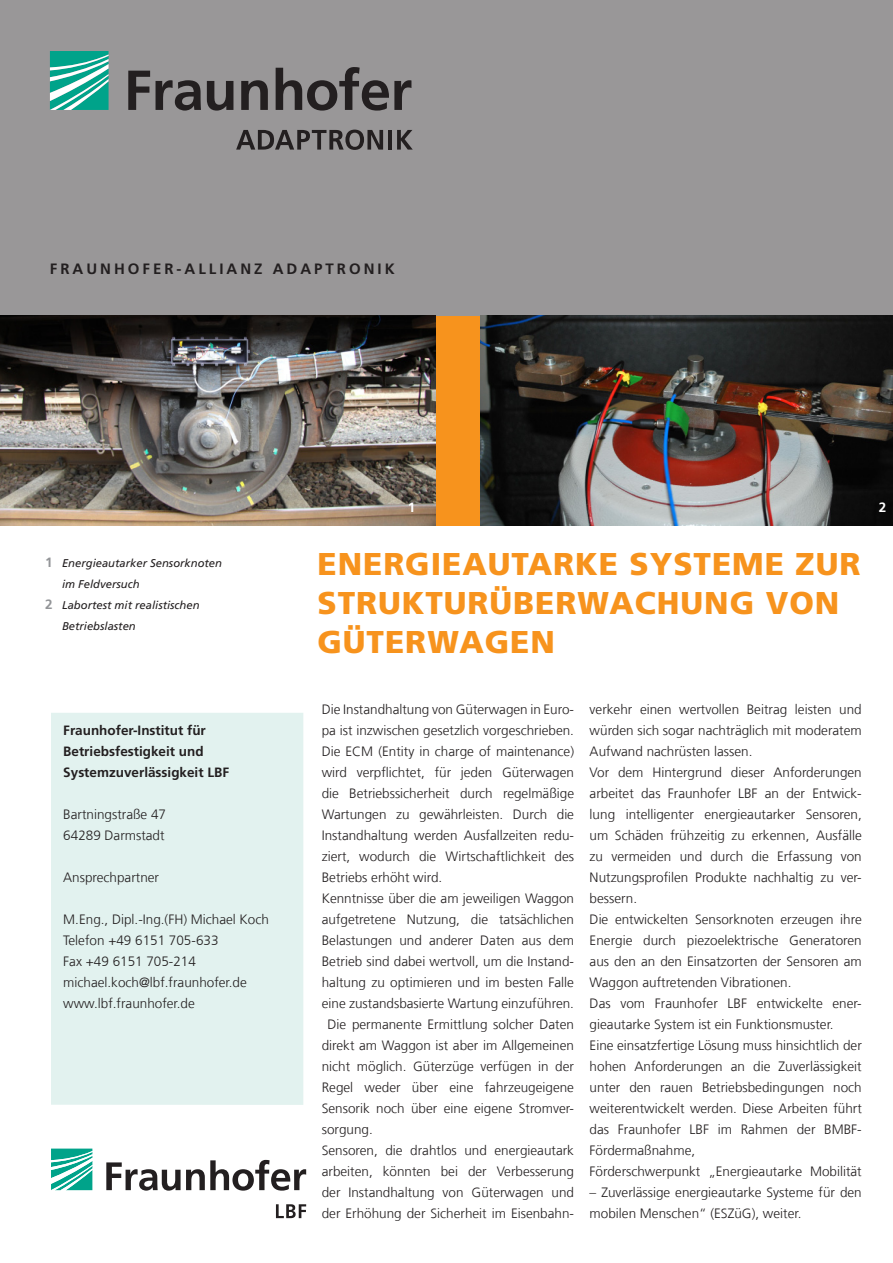
<style>
.page{position:relative;width:893px;height:1263px;background:#fff}
.page>*{position:absolute;margin:0;border:0;box-sizing:border-box;transform-origin:0 0}
._00_Titel{font:900 31.5px/39px "Frutiger LT Com";letter-spacing:.03em;color:#f7931d}
._10_Institutsname{font:700 15px "Frutiger LT Com";letter-spacing:.2em;color:#231f20}
._06_Fließtext{font:300 13.5px/21px "Frutiger LT Com";color:#231f20;text-align:justify}
._07_Zwischenüberschr{font:700 13.5px "Frutiger LT Com";color:#231f20}
.t1{font:700 13.5px "Frutiger LT Com";color:#fff}
._05_Marginalie_Bildu{font:italic 11.25px/21px "Frutiger LT Com";color:#231f20}
.s1{font-weight:700;font-style:normal;font-size:13.5px;color:#939598}
</style>
<div class="page">
<div style="left:0;top:315px;width:893px;height:210px;background:#f7931d"></div>
<div style="left:0;top:0;width:893px;height:315px;background:#999798"></div>
<div style="left:51px;top:713px;width:252px;height:392px;background:#e2f2ef"></div>
<svg style="left:50px;top:51px;width:59px;height:59px;background:#4abba9"></svg>
<svg style="left:128px;top:67px;width:283px;height:44px"></svg>
<svg style="left:236px;top:130px;width:147px;height:20px"></svg>
<hr style="left:388px;top:130px;width:4px;height:20px;background:#231f20">
<svg style="left:397px;top:130px;width:16px;height:20px"></svg>
<svg style="left:51px;top:1148px;width:41px;height:42px"></svg>
<svg style="left:106px;top:1160px;width:200px;height:30px"></svg>
<svg style="left:276px;top:1204px;width:30px;height:14px"></svg>
<img style="left:0;top:315px;width:436px;height:210px">
<img style="left:480px;top:315px;width:413px;height:210px">
<p class="_10_Institutsname" style="left:50px;top:260px;width:346px">FRAUNHOFER-ALLIANZ ADAPTRONIK</p>
<p class="t1" style="left:408px;top:499px;width:9px">1</p>
<p class="t1" style="left:879px;top:499px;width:9px">2</p>
<p class="_05_Marginalie_Bildu" style="left:62px;top:553px;width:162px;text-indent:-17px"><span class="s1">1</span> Energieautarker Sensorknoten im Feldversuch</p>
<p class="_05_Marginalie_Bildu" style="left:45px;top:595px;width:156px"><span class="s1">2</span> Labortest mit realistischen</p>
<p class="_05_Marginalie_Bildu" style="left:62px;top:616px;width:75px">Betriebslasten</p>
<p class="_07_Zwischenüberschr" style="left:63px;top:722px;width:144px">Fraunhofer-Institut für</p>
<p class="_07_Zwischenüberschr" style="left:63px;top:743px;width:142px">Betriebsfestigkeit und</p>
<p class="_07_Zwischenüberschr" style="left:63px;top:764px;width:167px">Systemzuverlässigkeit LBF</p>
<p class="_06_Fließtext" style="left:63px;top:804px;width:104px">Bartningstraße 47</p>
<p class="_06_Fließtext" style="left:63px;top:825px;width:103px">64289 Darmstadt</p>
<p class="_06_Fließtext" style="left:63px;top:867px;width:97px">Ansprechpartner</p>
<p class="_06_Fließtext" style="left:63px;top:909px;width:207px">M.Eng., Dipl.-Ing.(FH) Michael Koch</p>
<p class="_06_Fließtext" style="left:63px;top:930px;width:157px">Telefon +49 6151 705-633</p>
<p class="_06_Fließtext" style="left:63px;top:951px;width:134px">Fax +49 6151 705-214</p>
<p class="_06_Fließtext" style="left:63px;top:972px;width:185px">michael.koch@lbf.fraunhofer.de</p>
<p class="_06_Fließtext" style="left:63px;top:993px;width:133px">www.lbf.fraunhofer.de</p>
<p class="_00_Titel" style="left:317px;top:544px;width:544px">ENERGIEAUTARKE SYSTEME ZUR<br>STRUKTURÜBERWACHUNG VON<br>GÜTERWAGEN</p>
<p class="_06_Fließtext" style="left:322px;top:699px;width:254px">Die Instandhaltung von Güterwagen in Euro&shy;pa ist inzwischen gesetzlich vorgeschrieben.<br>Die ECM (Entity in charge of maintenance) wird verpflichtet, für jeden Güterwagen die Betriebssicherheit durch regelmäßige Wartungen zu gewährleisten. Durch die Instandhaltung werden Ausfallzeiten redu&shy;ziert, wodurch die Wirtschaftlichkeit des Betriebs erhöht wird.</p>
<p class="_06_Fließtext" style="left:322px;top:888px;width:254px">Kenntnisse über die am jeweiligen Waggon aufgetretene Nutzung, die tatsächlichen Belastungen und anderer Daten aus dem Betrieb sind dabei wertvoll, um die Instand&shy;haltung zu optimieren und im besten Falle eine zustandsbasierte Wartung einzuführen.</p>
<p class="_06_Fließtext" style="left:322px;top:1014px;width:254px;text-indent:6px">Die permanente Ermittlung solcher Daten direkt am Waggon ist aber im Allgemeinen nicht möglich. Güterzüge verfügen in der Regel weder über eine fahrzeugeigene Sensorik noch über eine eigene Stromver&shy;sorgung.</p>
<p class="_06_Fließtext" style="left:322px;top:1140px;width:254px">Sensoren, die drahtlos und energieautark arbeiten, könnten bei der Verbesserung der Instandhaltung von Güterwagen und der Erhöhung der Sicherheit im Eisenbahn-</p>
<p class="_06_Fließtext" style="left:590px;top:699px;width:274px">verkehr einen wertvollen Beitrag leisten und würden sich sogar nachträglich mit moderatem Aufwand nachrüsten lassen.</p>
<p class="_06_Fließtext" style="left:590px;top:762px;width:274px">Vor dem Hintergrund dieser Anforderungen arbeitet das Fraunhofer LBF an der Entwick&shy;lung intelligenter energieautarker Sensoren, um Schäden frühzeitig zu erkennen, Ausfälle zu vermeiden und durch die Erfassung von Nutzungsprofilen Produkte nachhaltig zu ver&shy;bessern.</p>
<p class="_06_Fließtext" style="left:590px;top:909px;width:274px">Die entwickelten Sensorknoten erzeugen ihre Energie durch piezoelektrische Generatoren aus den an den Einsatzorten der Sensoren am Waggon auftretenden Vibrationen.</p>
<p class="_06_Fließtext" style="left:590px;top:993px;width:274px">Das vom Fraunhofer LBF entwickelte ener&shy;gieautarke System ist ein Funktionsmuster.</p>
<p class="_06_Fließtext" style="left:590px;top:1035px;width:274px">Eine einsatzfertige Lösung muss hinsichtlich der hohen Anforderungen an die Zuverlässigkeit unter den rauen Betriebsbedingungen noch weiterentwickelt werden. Diese Arbeiten führt das Fraunhofer LBF im Rahmen der BMBF-Fördermaßnahme,</p>
<p class="_06_Fließtext" style="left:590px;top:1161px;width:274px">Förderschwerpunkt „Energieautarke Mobilität</p>
<p class="_06_Fließtext" style="left:590px;top:1182px;width:274px">– Zuverlässige energieautarke Systeme für den mobilen Menschen“ (ESZüG), weiter.</p>
</div>
